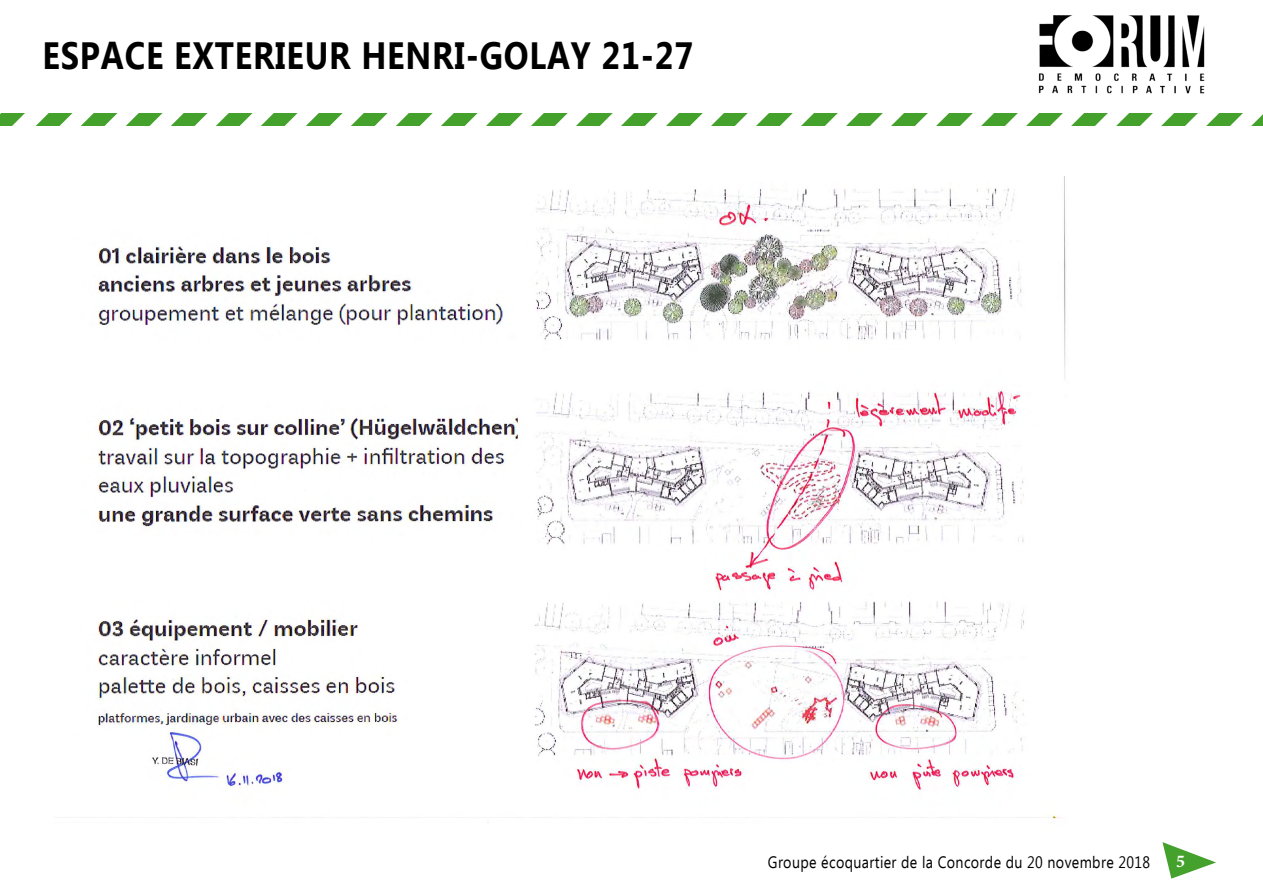
<style>
.page{position:relative;width:1263px;height:893px;background:#fff}
.page>*{position:absolute;margin:0;border:0;box-sizing:border-box;transform-origin:0 0}
.t1{font:700 37.95px "Ebrima";letter-spacing:.025em;color:#000;scale:.86 1}
.t2{font:700 18px "Minion Pro";color:#fff}
.t3{font:16.5px "Ebrima";letter-spacing:.025em;color:#000;scale:.86 1}
</style>
<div class="page">
<svg style="left:0;top:113px;width:1263px;height:13px"></svg>
<img style="left:1038px;top:16px;width:167px;height:78px">
<svg style="left:1162px;top:842px;width:54px;height:37px"></svg>
<img style="left:97px;top:176px;width:969px;height:647px">
<h1 class="t1" style="left:43px;top:27px;width:758px">ESPACE EXTERIEUR HENRI-GOLAY 21-27</h1>
<p class="t3" style="left:768px;top:850px;width:446px">Groupe écoquartier de la Concorde du 20 novembre 2018</p>
<p class="t2" style="left:1176px;top:848px;width:10px">5</p>
</div>
